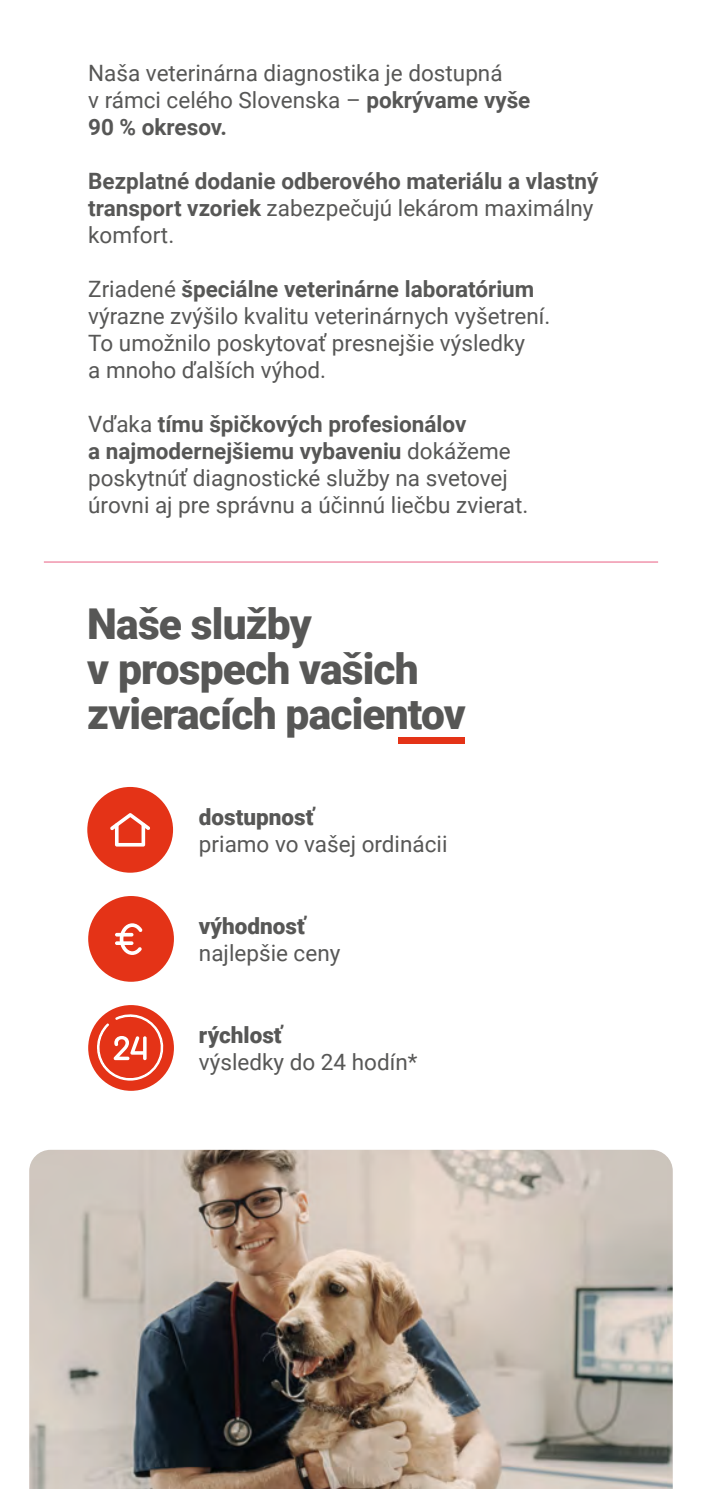
<style>
.page{position:relative;width:702px;height:1489px;background:#fff}
.page>*{position:absolute;margin:0;border:0;box-sizing:border-box;transform-origin:0 0}
.t1{font:900 42.5px/45px "Roboto";letter-spacing:-.02em;color:#575756}
.t2{font:22.5px/27px "Roboto";color:#575756}
.t3{font:700 22.5px/27px "Roboto";color:#575756}
.t4{font:900 22.5px "Roboto";color:#575756}
.s1{font-weight:700}
.s2{font-weight:400}
</style>
<div class="page">
<hr style="left:44px;top:561px;width:614px;height:1px;background:#e96083">
<div style="left:87px;top:787px;width:86px;height:85px;background:#e43317;border-radius:50%"></div>
<svg style="left:110px;top:813px;width:40px;height:33px"></svg>
<div style="left:88px;top:896px;width:86px;height:85px;background:#e43317;border-radius:50%"></div>
<svg style="left:120px;top:923px;width:23px;height:31px"></svg>
<svg style="left:115px;top:932px;width:18px;height:4px"></svg>
<svg style="left:115px;top:941px;width:18px;height:4px"></svg>
<div style="left:88px;top:1005px;width:86px;height:85px;background:#e43317;border-radius:50%"></div>
<svg style="left:92px;top:1009px;width:77px;height:74px"></svg>
<div style="left:398px;top:737px;width:67px;height:6px;background:#e43317"></div>
<img style="left:29px;top:1149px;width:643px;height:339px">
<p class="t2" style="left:88px;top:58px;width:444px">Naša veterinárna diagnostika je dostupná<br>v rámci celého Slovenska – <span class="s1">pokrývame vyše<br>90 % okresov.</span></p>
<p class="t3" style="left:88px;top:166px;width:511px">Bezplatné dodanie odberového materiálu a vlastný transport vzoriek <span class="s2">zabezpečujú lekárom maximálny komfort.</span></p>
<p class="t2" style="left:88px;top:274px;width:463px">Zriadené <span class="s1">špeciálne veterinárne laboratórium </span>výrazne zvýšilo kvalitu veterinárnych vyšetrení.<br>To umožnilo poskytovať presnejšie výsledky<br>a mnoho ďalších výhod.</p>
<p class="t2" style="left:88px;top:409px;width:441px">Vďaka <span class="s1">tímu špičkových profesionálov<br>a najmodernejšiemu vybaveniu</span> dokážeme poskytnúť diagnostické služby na svetovej úrovni aj pre správnu a účinnú liečbu zvierat.</p>
<h1 class="t1" style="left:87px;top:600px;width:380px">Naše služby<br>v prospech vašich zvieracích pacientov</h1>
<p class="t4" style="left:199px;top:801px;width:116px">dostupnosť</p>
<p class="t2" style="left:199px;top:829px;width:250px">priamo vo vašej ordinácii</p>
<p class="t4" style="left:199px;top:910px;width:108px">výhodnosť</p>
<p class="t2" style="left:199px;top:938px;width:143px">najlepšie ceny</p>
<p class="t4" style="left:199px;top:1019px;width:85px">rýchlosť</p>
<p class="t2" style="left:199px;top:1047px;width:220px">výsledky do 24 hodín*</p>
</div>
